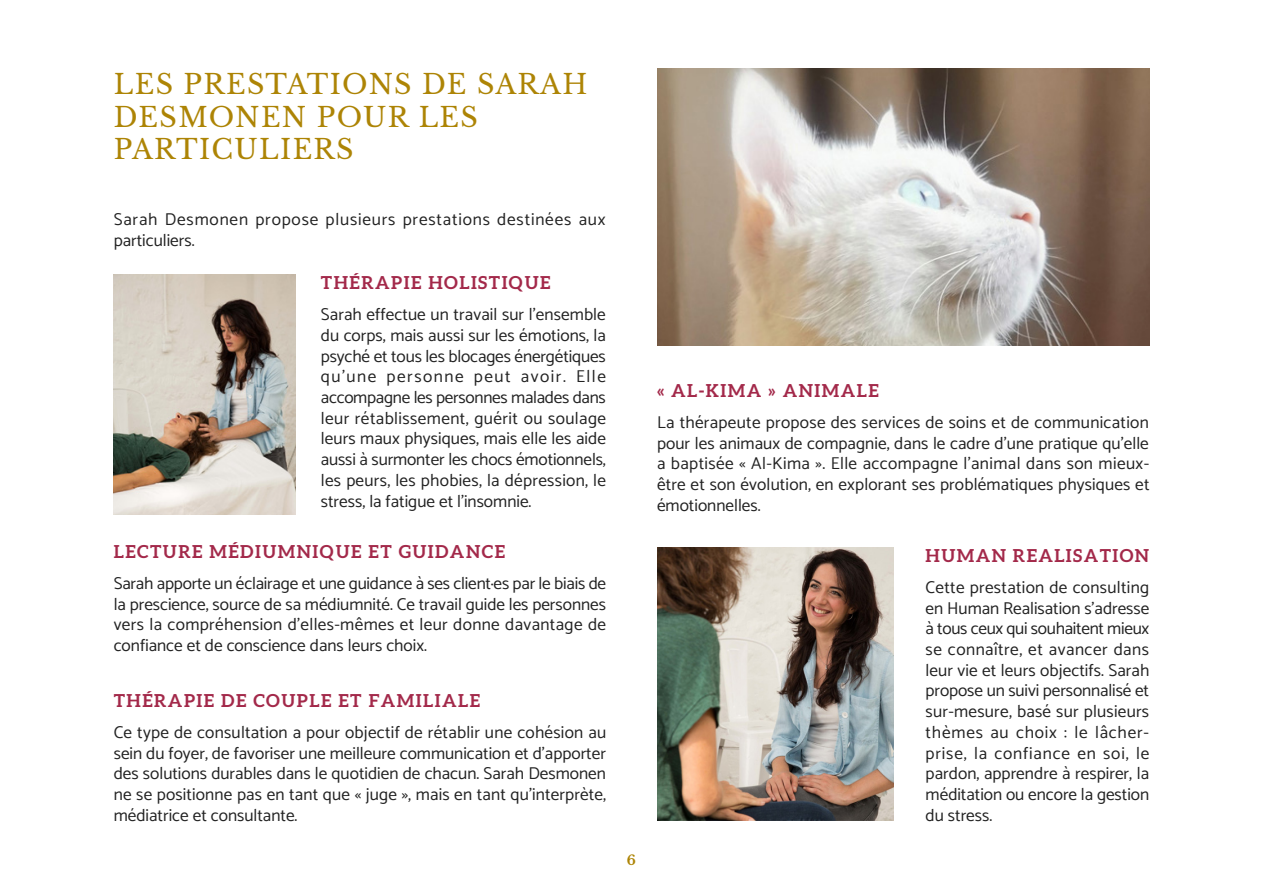
<style>
.page{position:relative;width:1263px;height:893px;background:#fff}
.page>*{position:absolute;margin:0;border:0;box-sizing:border-box;transform-origin:0 0}
.Pages_-_Titre_1{font:27px/32.4px "Libre Baskerville";letter-spacing:.05em;color:#ad8405}
.Pages_-_Titre_2{font:700 18px "Aleo";letter-spacing:.08em;color:#a3294a}
.Pages_-_Paragraphe{font:17.25px/20.7px "Catamaran";letter-spacing:.005em;color:#222;text-align:justify}
.Pages_-_Paragraphe-2{font:17.25px/20.7px "Catamaran";letter-spacing:.045em;color:#222}
.t1{font:700 13.5px "Libre Baskerville";color:#ad8405}
</style>
<div class="page">
<img style="left:657px;top:68px;width:492px;height:278px">
<img style="left:114px;top:274px;width:182px;height:241px">
<img style="left:657px;top:547px;width:237px;height:274px">
<p class="Pages_-_Titre_1" style="left:114px;top:68px;width:475px">LES PRESTATIONS DE SARAH<br>DESMONEN POUR LES<br>PARTICULIERS</p>
<p class="Pages_-_Paragraphe-2" style="left:114px;top:209px;width:493px">Sarah Desmonen propose plusieurs prestations destinées aux particuliers.</p>
<p class="Pages_-_Titre_2" style="left:321px;top:271px;width:231px">THÉRAPIE HOLISTIQUE</p>
<p class="Pages_-_Paragraphe" style="left:321px;top:304px;width:287px">Sarah effectue un travail sur l’ensemble du corps, mais aussi sur les émotions, la psyché et tous les blocages énergétiques qu’une personne peut avoir. Elle accompagne les personnes malades dans leur rétablissement, guérit ou soulage leurs maux physiques, mais elle les aide aussi à surmonter les chocs émotionnels, les peurs, les phobies, la dépression, le stress, la fatigue et l’insomnie.</p>
<p class="Pages_-_Titre_2" style="left:114px;top:540px;width:393px">LECTURE MÉDIUMNIQUE ET GUIDANCE</p>
<p class="Pages_-_Paragraphe" style="left:114px;top:572px;width:494px">Sarah apporte un éclairage et une guidance à ses client·es par le biais de la prescience, source de sa médiumnité. Ce travail guide les personnes vers la compréhension d’elles-mêmes et leur donne davantage de confiance et de conscience dans leurs choix.</p>
<p class="Pages_-_Titre_2" style="left:114px;top:689px;width:368px">THÉRAPIE DE COUPLE ET FAMILIALE</p>
<p class="Pages_-_Paragraphe" style="left:114px;top:721px;width:494px">Ce type de consultation a pour objectif de rétablir une cohésion au sein du foyer, de favoriser une meilleure communication et d’apporter des solutions durables dans le quotidien de chacun. Sarah Desmonen ne se positionne pas en tant que « juge », mais en tant qu’interprète, médiatrice et consultante.</p>
<p class="t1" style="left:627px;top:852px;width:11px">6</p>
<p class="Pages_-_Titre_2" style="left:657px;top:379px;width:223px">« AL-KIMA » ANIMALE</p>
<p class="Pages_-_Paragraphe" style="left:657px;top:411px;width:494px">La thérapeute propose des services de soins et de communication pour les animaux de compagnie, dans le cadre d’une pratique qu’elle a baptisée « Al-Kima ». Elle accompagne l’animal dans son mieux&shy;être et son évolution, en explorant ses problématiques physiques et émotionnelles.</p>
<p class="Pages_-_Titre_2" style="left:926px;top:544px;width:225px">HUMAN REALISATION</p>
<p class="Pages_-_Paragraphe" style="left:926px;top:576px;width:225px">Cette prestation de consulting en Human Realisation s’adresse à tous ceux qui souhaitent mieux se connaître, et avancer dans leur vie et leurs objectifs. Sarah propose un suivi personnalisé et sur-mesure, basé sur plusieurs thèmes au choix : le lâcher&shy;prise, la confiance en soi, le pardon, apprendre à respirer, la méditation ou encore la gestion du stress.</p>
</div>
